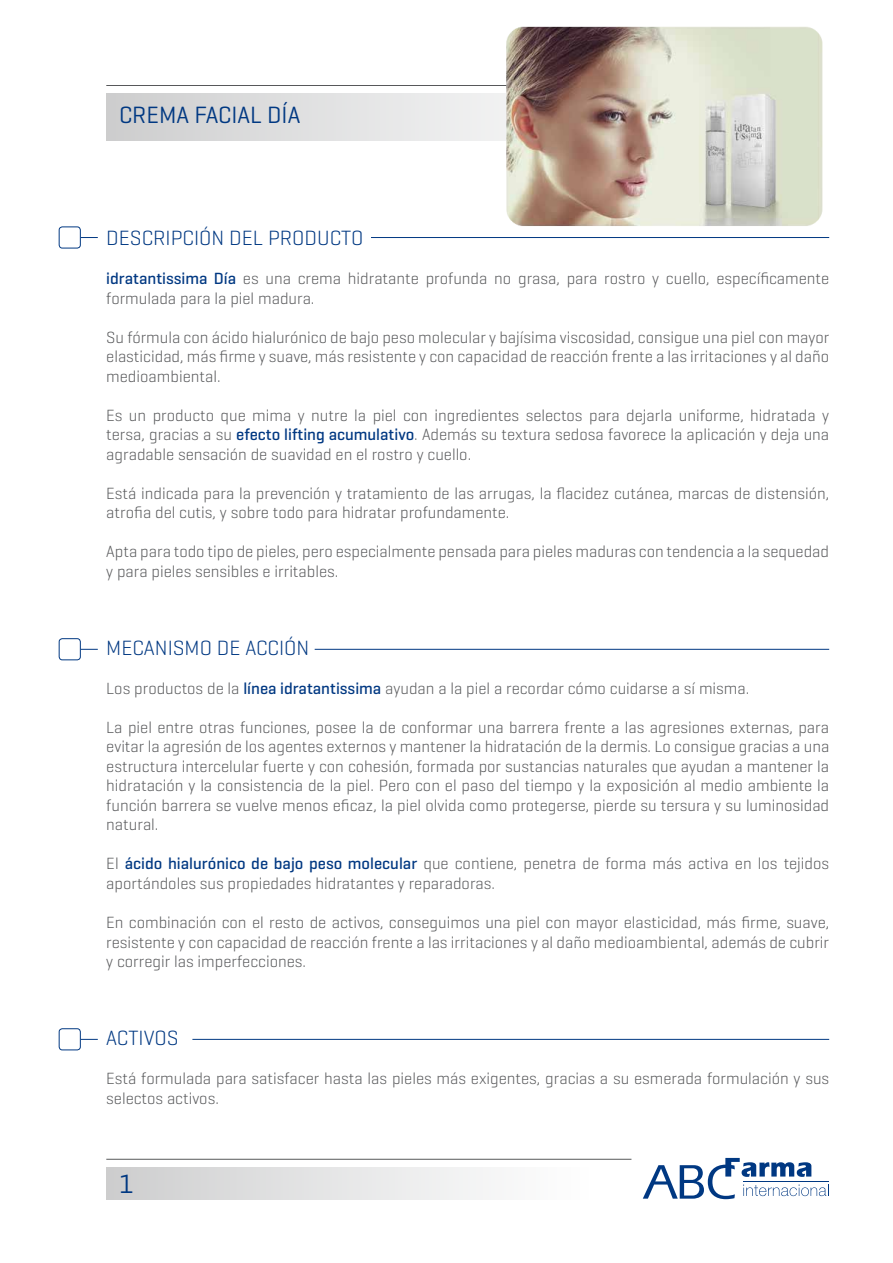
<style>
.page{position:relative;width:893px;height:1263px;background:#fff}
.page>*{position:absolute;margin:0;border:0;box-sizing:border-box;transform-origin:0 0}
.t1{font:27px "Geogrotesque";color:#003882}
.t2{font:24px "Geogrotesque";color:#003882}
.t3{font:300 21px "Geogrotesque";color:#003882}
.t4{font:300 16.5px/19.5px "Geogrotesque";color:#57585a}
.s1{font-weight:500;color:#003882}
</style>
<div class="page">
<div style="left:106px;top:1167px;width:525px;height:32px;background:linear-gradient(to right,#cecfcf,#fff)"></div>
<hr style="left:106px;top:1159px;width:525px;height:1px;background:#57585a">
<svg style="left:643px;top:1158px;width:186px;height:41px"></svg>
<hr style="left:743px;top:1181px;width:86px;height:1px;background:#003882">
<hr style="left:371px;top:237px;width:458px;height:1px;background:#003882">
<div style="left:59px;top:226px;width:22px;height:22px;border:1px solid #003882;border-radius:3px"></div>
<svg style="left:81px;top:237px;width:17px;height:1px"></svg>
<svg style="left:106px;top:94px;width:392px;height:46px;background:#dfdfdf"></svg>
<hr style="left:106px;top:85px;width:562px;height:1px;background:#57585a">
<img style="left:498px;top:26px;width:325px;height:200px">
<hr style="left:315px;top:649px;width:514px;height:1px;background:#003882">
<div style="left:59px;top:638px;width:22px;height:22px;border:1px solid #003882;border-radius:3px"></div>
<svg style="left:81px;top:649px;width:17px;height:1px"></svg>
<hr style="left:192px;top:1039px;width:637px;height:1px;background:#003882">
<div style="left:59px;top:1028px;width:22px;height:22px;border:1px solid #003882;border-radius:3px"></div>
<svg style="left:81px;top:1039px;width:17px;height:1px"></svg>
<h2 class="t2" style="left:119px;top:100px;width:183px">CREMA FACIAL DÍA</h2>
<p class="t3" style="left:106px;top:225px;width:259px">DESCRIPCIÓN DEL PRODUCTO</p>
<p class="t4" style="left:106px;top:268px;width:724px"><span class="s1">idratantissima Día</span> es una crema hidratante profunda no grasa, para rostro y cuello, específicamente formulada para la piel madura.</p>
<p class="t4" style="left:106px;top:327px;width:724px;text-align:justify">Su fórmula con ácido hialurónico de bajo peso molecular y bajísima viscosidad, consigue una piel con mayor elasticidad, más firme y suave, más resistente y con capacidad de reacción frente a las irritaciones y al daño medioambiental.</p>
<p class="t4" style="left:106px;top:405px;width:724px;text-align:justify">Es un producto que mima y nutre la piel con ingredientes selectos para dejarla uniforme, hidratada y tersa, gracias a su <span class="s1">efecto lifting acumulativo</span>. Además su textura sedosa favorece la aplicación y deja una agradable sensación de suavidad en el rostro y cuello.</p>
<p class="t4" style="left:106px;top:483px;width:724px">Está indicada para la prevención y tratamiento de las arrugas, la flacidez cutánea, marcas de distensión, atrofia del cutis, y sobre todo para hidratar profundamente.</p>
<p class="t4" style="left:106px;top:541px;width:724px">Apta para todo tipo de pieles, pero especialmente pensada para pieles maduras con tendencia a la sequedad y para pieles sensibles e irritables.</p>
<p class="t3" style="left:106px;top:635px;width:205px">MECANISMO DE ACCIÓN</p>
<p class="t4" style="left:106px;top:678px;width:644px">Los productos de la <span class="s1">línea idratantissima</span> ayudan a la piel a recordar cómo cuidarse a sí misma.</p>
<p class="t4" style="left:106px;top:717px;width:724px;text-align:justify">La piel entre otras funciones, posee la de conformar una barrera frente a las agresiones externas, para evitar la agresión de los agentes externos y mantener la hidratación de la dermis. Lo consigue gracias a una estructura intercelular fuerte y con cohesión, formada por sustancias naturales que ayudan a mantener la hidratación y la consistencia de la piel. Pero con el paso del tiempo y la exposición al medio ambiente la función barrera se vuelve menos eficaz, la piel olvida como protegerse, pierde su tersura y su luminosidad natural.</p>
<p class="t4" style="left:106px;top:853px;width:724px">El <span class="s1">ácido hialurónico de bajo peso molecular</span> que contiene, penetra de forma más activa en los tejidos aportándoles sus propiedades hidratantes y reparadoras.</p>
<p class="t4" style="left:106px;top:912px;width:724px;text-align:justify">En combinación con el resto de activos, conseguimos una piel con mayor elasticidad, más firme, suave, resistente y con capacidad de reacción frente a las irritaciones y al daño medioambiental, además de cubrir y corregir las imperfecciones.</p>
<p class="t3" style="left:106px;top:1025px;width:74px">ACTIVOS</p>
<p class="t4" style="left:106px;top:1068px;width:724px">Está formulada para satisfacer hasta las pieles más exigentes, gracias a su esmerada formulación y sus selectos activos.</p>
<h1 class="t1" style="left:119px;top:1167px;width:16px">1</h1>
</div>
